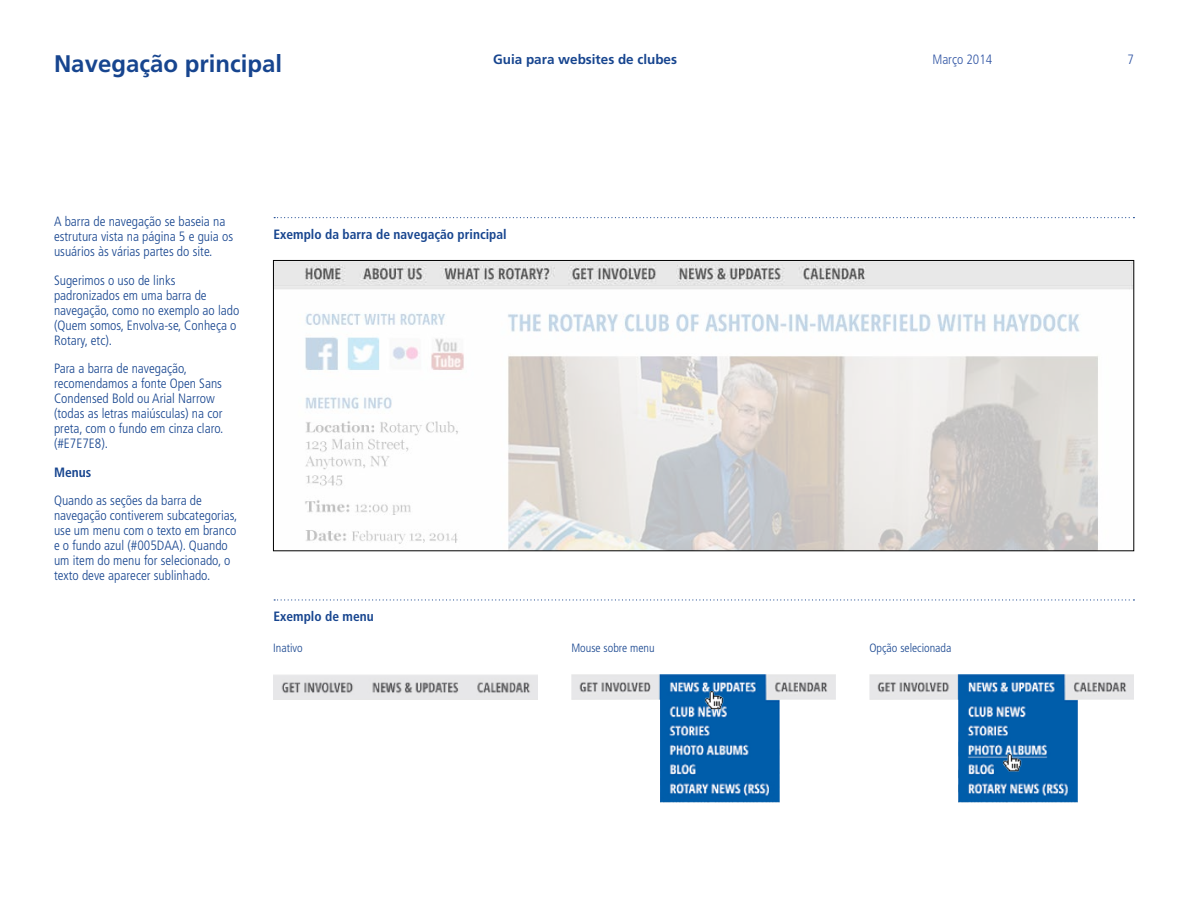
<style>
.page{position:relative;width:1188px;height:918px;background:#fff}
.page>*{position:absolute;margin:0;border:0;box-sizing:border-box;transform-origin:0 0}
.t1{font:700 24px "Frutiger LT Std";color:#17458f}
.t2{font:300 condensed 13.5px/15px "Frutiger LT Std";color:#17458f}
.t3{font:700 condensed 13.5px "Frutiger LT Std";color:#17458f}
.t4{font:700 13.5px "Frutiger LT Std";color:#17458f}
.t5{font:300 condensed 13.5px "Frutiger LT Std";color:#3155a4}
.t6{font:300 condensed 12px "Frutiger LT Std";color:#17458f}
</style>
<div class="page">
<svg style="left:274px;top:217px;width:860px;height:1px"></svg>
<svg style="left:274px;top:599px;width:860px;height:2px"></svg>
<img style="left:273px;top:675px;width:265px;height:24px">
<img style="left:571px;top:674px;width:265px;height:128px">
<img style="left:704px;top:690px;width:21px;height:19px">
<img style="left:869px;top:674px;width:265px;height:128px">
<img style="left:1002px;top:753px;width:21px;height:19px">
<img style="left:275px;top:262px;width:857px;height:28px">
<svg style="left:305px;top:312px;width:793px;height:237px"></svg>
<h1 class="t1" style="left:54px;top:50px;width:230px">Navegação principal</h1>
<p class="t4" style="left:493px;top:52px;width:185px">Guia para websites de clubes</p>
<p class="t5" style="left:932px;top:52px;width:61px">Março 2014</p>
<p class="t5" style="left:1128px;top:52px;width:8px">7</p>
<p class="t2" style="left:54px;top:214px;width:181px">A barra de navegação se baseia na estrutura vista na página 5 e guia os usuários às várias partes do site.</p>
<p class="t2" style="left:54px;top:273px;width:187px">Sugerimos o uso de links padronizados em uma barra de navegação, como no exemplo ao lado (Quem somos, Envolva-se, Conheça o<br>Rotary, etc).</p>
<p class="t2" style="left:54px;top:361px;width:171px">Para a barra de navegação, recomendamos a fonte Open Sans<br>Condensed Bold ou Arial Narrow (todas as letras maiúsculas) na cor preta, com o fundo em cinza claro. (#E7E7E8).</p>
<p class="t3" style="left:54px;top:464px;width:39px">Menus</p>
<p class="t2" style="left:54px;top:493px;width:185px">Quando as seções da barra de navegação contiverem subcategorias, use um menu com o texto em branco e o fundo azul (#005DAA). Quando um item do menu for selecionado, o texto deve aparecer sublinhado.</p>
<p class="t3" style="left:274px;top:226px;width:235px">Exemplo da barra de navegação principal</p>
<p class="t3" style="left:274px;top:608px;width:102px">Exemplo de menu</p>
<p class="t6" style="left:273px;top:641px;width:31px">Inativo</p>
<p class="t6" style="left:571px;top:641px;width:85px">Mouse sobre menu</p>
<p class="t6" style="left:869px;top:641px;width:84px">Opção selecionada</p>
</div>
